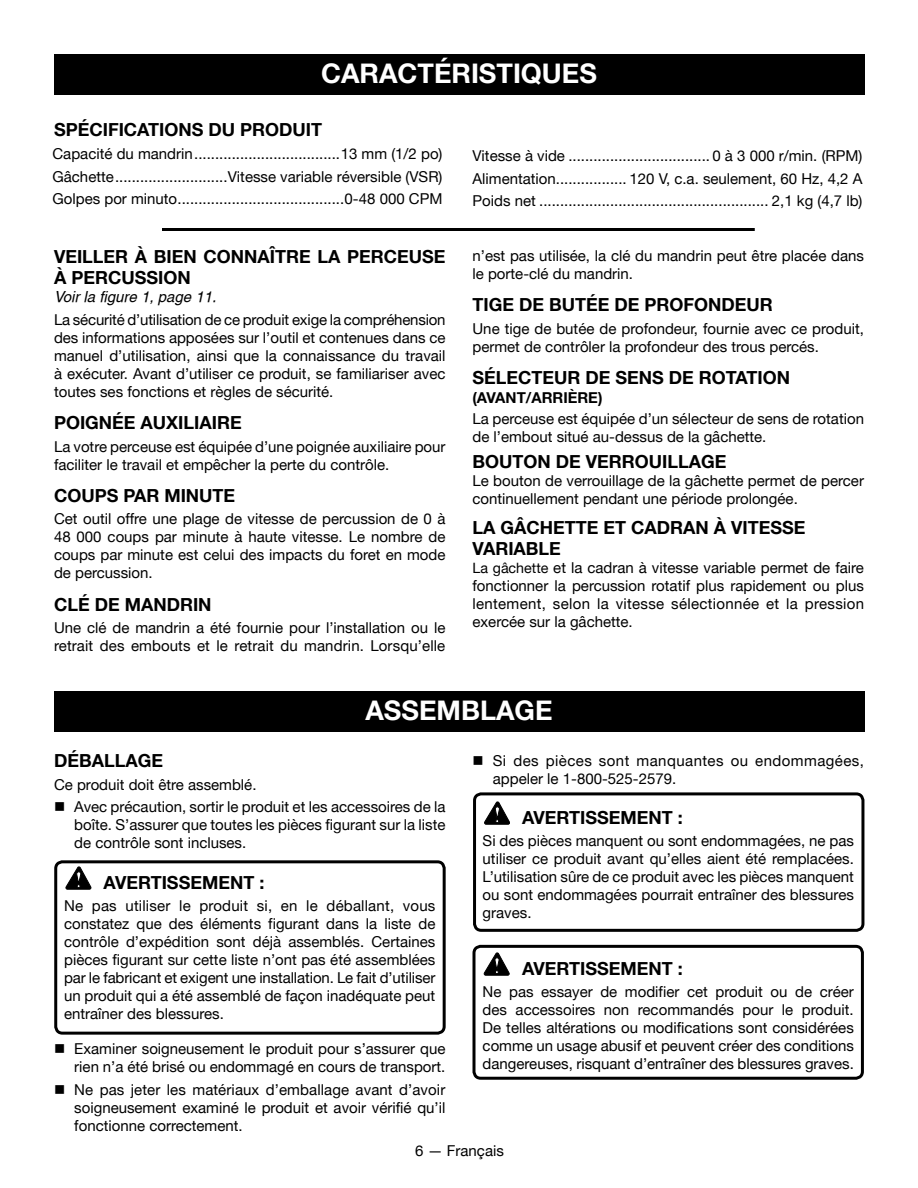
<style>
.page{position:relative;width:918px;height:1188px;background:#fff}
.page>*{position:absolute;margin:0;border:0;box-sizing:border-box;transform-origin:0 0}
.t1{font:700 27px "Helvetica Neue";color:#fff}
.t2{font:700 18px/21px "Helvetica Neue";color:#000}
.t3{font:15px/18px "Helvetica Neue";color:#000;text-align:justify}
.t4{font:15px/18px "Helvetica Neue";letter-spacing:.03em;color:#000}
.t5{font:italic 15px "Helvetica";color:#000}
.t6{font:700 15px "Helvetica Neue";color:#000}
.s1{font-size:14.25px}
</style>
<div class="page">
<div style="left:54px;top:54px;width:811px;height:40px;background:#000"></div>
<hr style="left:162px;top:228px;width:593px;height:3px;background:#000">
<div style="left:54px;top:691px;width:811px;height:40px;background:#000"></div>
<div style="left:54px;top:860px;width:392px;height:175px;border:3px solid #000;border-radius:7px"></div>
<svg style="left:66px;top:867px;width:25px;height:22px"></svg>
<div style="left:472px;top:945px;width:392px;height:135px;border:3px solid #000;border-radius:7px"></div>
<svg style="left:484px;top:953px;width:25px;height:22px"></svg>
<div style="left:473px;top:792px;width:391px;height:140px;border:3px solid #000;border-radius:7px"></div>
<svg style="left:484px;top:802px;width:26px;height:22px"></svg>
<h1 class="t1" style="left:321px;top:56px;width:277px">CARACTÉRISTIQUES</h1>
<p class="t2" style="left:54px;top:118px;width:270px">SPÉCIFICATIONS DU PRODUIT</p>
<p class="t3" style="left:52px;top:142px;width:392px;line-height:22.5px">Capacité du mandrin...................................13 mm (1/2 po)<br>Gâchette...........................Vitesse variable réversible (VSR)<br>Golpes por minuto........................................0-48 000 CPM</p>
<p class="t2" style="left:54px;top:246px;width:393px">VEILLER À BIEN CONNAÎTRE LA PERCEUSE<br>À PERCUSSION</p>
<p class="t5" style="left:54px;top:288px;width:164px">Voir la figure 1, page 11.</p>
<p class="t3" style="left:54px;top:310px;width:393px">La sécurité d’utilisation de ce produit exige la compréhension des informations apposées sur l’outil et contenues dans ce manuel d’utilisation, ainsi que la connaissance du travail à exécuter. Avant d’utiliser ce produit, se familiariser avec toutes ses fonctions et règles de sécurité.</p>
<p class="t2" style="left:54px;top:412px;width:189px">POIGNÉE AUXILIAIRE</p>
<p class="t3" style="left:54px;top:437px;width:393px">La votre perceuse est équipée d’une poignée auxiliaire pour faciliter le travail et empêcher la perte du contrôle.</p>
<p class="t2" style="left:54px;top:485px;width:183px">COUPS PAR MINUTE</p>
<p class="t3" style="left:54px;top:510px;width:393px">Cet outil offre une plage de vitesse de percussion de 0 à 48 000 coups par minute à haute vitesse. Le nombre de coups par minute est celui des impacts du foret en mode de percussion.</p>
<p class="t2" style="left:54px;top:593px;width:159px">CLÉ DE MANDRIN</p>
<p class="t3" style="left:54px;top:618px;width:393px">Une clé de mandrin a été fournie pour l’installation ou le retrait des embouts et le retrait du mandrin. Lorsqu’elle</p>
<p class="t3" style="left:472px;top:144px;width:392px;line-height:22.5px">Vitesse à vide .................................. 0 à 3 000 r/min. (RPM)<br>Alimentation................. 120 V, c.a. seulement, 60 Hz, 4,2 A Poids net ....................................................... 2,1 kg (4,7 lb)</p>
<p class="t3" style="left:472px;top:247px;width:393px">n’est pas utilisée, la clé du mandrin peut être placée dans le porte-clé du mandrin.</p>
<p class="t2" style="left:472px;top:294px;width:302px">TIGE DE BUTÉE DE PROFONDEUR</p>
<p class="t3" style="left:472px;top:319px;width:393px">Une tige de butée de profondeur, fournie avec ce produit, permet de contrôler la profondeur des trous percés.</p>
<p class="t2" style="left:472px;top:367px;width:319px">SÉLECTEUR DE SENS DE ROTATION</p>
<p class="t6" style="left:472px;top:388px;width:131px">(AVANT/ARRIÈRE)</p>
<p class="t3" style="left:472px;top:409px;width:393px">La perceuse est équipée d’un sélecteur de sens de rotation de l’embout situé au-dessus de la gâchette.</p>
<p class="t2" style="left:472px;top:450px;width:256px">BOUTON DE VERROUILLAGE</p>
<p class="t3" style="left:472px;top:471px;width:393px">Le bouton de verrouillage de la gâchette permet de percer continuellement pendant une période prolongée.</p>
<p class="t2" style="left:472px;top:516px;width:67px">LA GÂCHETTE</p>
<p class="t2" style="left:604px;top:516px;width:204px">ET CADRAN À VITESSE</p>
<p class="t2" style="left:472px;top:537px;width:90px">VARIABLE</p>
<p class="t3" style="left:472px;top:558px;width:393px"><span class="s1">la gâchette</span> et la cadran à vitesse variable permet de faire fonctionner la percussion rotatif plus rapidement ou plus lentement, selon la vitesse sélectionnée et la pression exercée sur la gâchette.</p>
<h1 class="t1" style="left:365px;top:694px;width:189px">ASSEMBLAGE</h1>
<p class="t2" style="left:54px;top:750px;width:111px">DÉBALLAGE</p>
<p class="t3" style="left:54px;top:775px;width:204px">Ce produit doit être assemblé.</p>
<p class="t3" style="left:74px;top:798px;width:373px;text-indent:-20px">■ Avec précaution, sortir le produit et les accessoires de la boîte. S’assurer que toutes les pièces figurant sur la liste de contrôle sont incluses.</p>
<p class="t2" style="left:104px;top:871px;width:162px">AVERTISSEMENT :</p>
<p class="t3" style="left:64px;top:897px;width:373px">Ne pas utiliser le produit si, en le déballant, vous constatez que des éléments figurant dans la liste de contrôle d’expédition sont déjà assemblés. Certaines pièces figurant sur cette liste n’ont pas été assemblées par le fabricant et exigent une installation. Le fait d’utiliser un produit qui a été assemblé de façon inadéquate peut entraîner des blessures.</p>
<p class="t3" style="left:54px;top:1040px;width:393px;text-align:right">■ Examiner soigneusement le produit pour s’assurer que rien n’a été brisé ou endommagé en cours de transport.</p>
<p class="t3" style="left:74px;top:1080px;width:373px;text-indent:-20px">■ Ne pas jeter les matériaux d’emballage avant d’avoir soigneusement examiné le produit et avoir vérifié qu’il fonctionne correctement.</p>
<p class="t4" style="left:493px;top:751px;width:373px;text-indent:-20px">■ Si des pièces sont manquantes ou endommagées, appeler le 1-800-525-2579.</p>
<p class="t2" style="left:522px;top:807px;width:162px">AVERTISSEMENT :</p>
<p class="t3" style="left:483px;top:832px;width:373px">Si des pièces manquent ou sont endommagées, ne pas utiliser ce produit avant qu’elles aient été remplacées.<br>L’utilisation sûre de ce produit avec les pièces manquent ou sont endommagées pourrait entraîner des blessures graves.</p>
<p class="t2" style="left:522px;top:958px;width:162px">AVERTISSEMENT :</p>
<p class="t3" style="left:483px;top:983px;width:373px">Ne pas essayer de modifier cet produit ou de créer des accessoires non recommandés pour le produit.<br>De telles altérations ou modifications sont considérées comme un usage abusif et peuvent créer des conditions dangereuses, risquant d’entraîner des blessures graves.</p>
<p class="t3" style="left:415px;top:1141px;width:90px">6 — Français</p>
</div>
